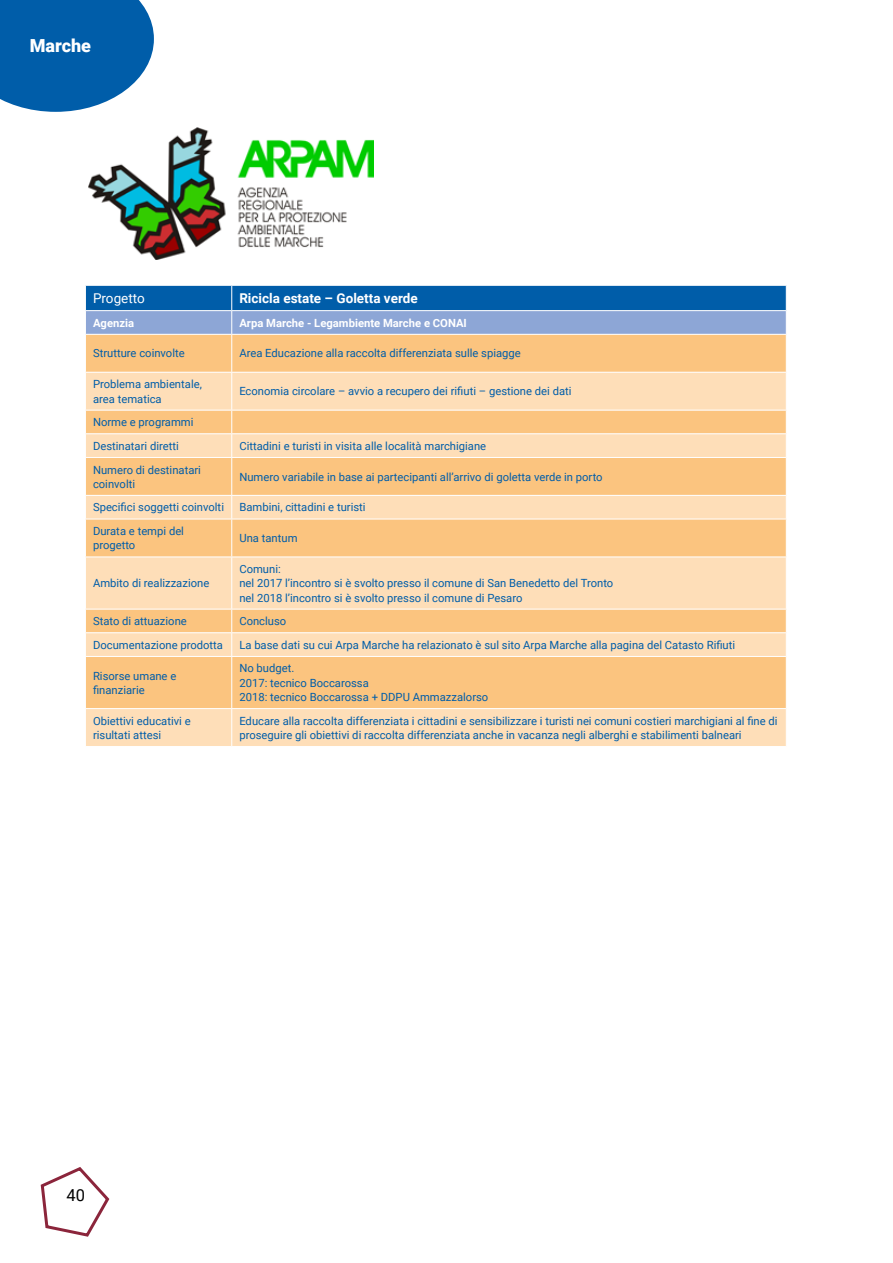
<style>
.page{position:relative;width:893px;height:1263px;background:#fff}
.page>*{position:absolute;margin:0;border:0;box-sizing:border-box;transform-origin:0 0}
.t1{font:900 18px "Roboto";color:#fff}
.t2{font:16.5px "Roboto";color:#000}
.t3{font:700 13.5px "Roboto";color:#fff}
.t4{font:13.5px "Roboto";color:#fff}
.t5{font:11.25px/14.2px "Roboto";color:#005da9}
.t6{font:700 11.25px "Roboto";color:#fff}
</style>
<div class="page">
<svg style="left:40px;top:1167px;width:70px;height:70px"></svg>
<div style="left:86px;top:335px;width:700px;height:37px;background:#fbc47f"></div>
<svg style="left:86px;top:373px;width:700px;height:373px;background:#fcd29e"></svg>
<svg style="left:85px;top:285px;width:702px;height:49px;background:#4d86c1"></svg>
<hr style="left:231px;top:335px;width:1px;height:37px;background:#fff">
<hr style="left:231px;top:458px;width:1px;height:37px;background:#fff">
<hr style="left:231px;top:519px;width:1px;height:38px;background:#fff">
<hr style="left:231px;top:657px;width:1px;height:51px;background:#fff">
<hr style="left:85px;top:410px;width:147px;height:1px;background:#fff">
<hr style="left:231px;top:373px;width:1px;height:37px;background:#fff">
<hr style="left:232px;top:410px;width:555px;height:1px;background:#fff">
<hr style="left:85px;top:433px;width:147px;height:1px;background:#fff">
<hr style="left:85px;top:457px;width:147px;height:1px;background:#fff">
<hr style="left:232px;top:433px;width:555px;height:1px;background:#fff">
<svg style="left:231px;top:410px;width:1px;height:47px"></svg>
<hr style="left:232px;top:457px;width:555px;height:1px;background:#fff">
<hr style="left:85px;top:495px;width:147px;height:1px;background:#fff">
<hr style="left:85px;top:519px;width:147px;height:1px;background:#fff">
<hr style="left:232px;top:495px;width:555px;height:1px;background:#fff">
<svg style="left:231px;top:496px;width:1px;height:23px"></svg>
<hr style="left:232px;top:519px;width:555px;height:1px;background:#fff">
<hr style="left:85px;top:557px;width:147px;height:1px;background:#fff">
<hr style="left:85px;top:609px;width:147px;height:1px;background:#fff">
<hr style="left:232px;top:557px;width:555px;height:1px;background:#fff">
<hr style="left:231px;top:557px;width:1px;height:52px;background:#fff">
<hr style="left:232px;top:609px;width:555px;height:1px;background:#fff">
<hr style="left:85px;top:632px;width:147px;height:1px;background:#fff">
<hr style="left:85px;top:656px;width:147px;height:1px;background:#fff">
<hr style="left:232px;top:632px;width:555px;height:1px;background:#fff">
<svg style="left:231px;top:609px;width:1px;height:47px"></svg>
<hr style="left:232px;top:656px;width:555px;height:1px;background:#fff">
<hr style="left:85px;top:708px;width:147px;height:1px;background:#fff">
<hr style="left:232px;top:708px;width:555px;height:1px;background:#fff">
<hr style="left:231px;top:709px;width:1px;height:37px;background:#fff">
<svg style="left:0;top:0;width:154px;height:112px;background:#1c6fb2"></svg>
<img style="left:88px;top:128px;width:285px;height:132px">
<h1 class="t1" style="left:30px;top:33px;width:63px">Marche</h1>
<p class="t4" style="left:93px;top:289px;width:53px">Progetto</p>
<p class="t3" style="left:239px;top:289px;width:180px">Ricicla estate – Goletta verde</p>
<p class="t6" style="left:93px;top:315px;width:43px">Agenzia</p>
<p class="t6" style="left:239px;top:315px;width:229px">Arpa Marche - Legambiente Marche e CONAI</p>
<p class="t5" style="left:93px;top:346px;width:93px">Strutture coinvolte</p>
<p class="t5" style="left:239px;top:346px;width:283px">Area Educazione alla raccolta differenziata sulle spiagge</p>
<p class="t5" style="left:93px;top:377px;width:110px">Problema ambientale, area tematica</p>
<p class="t5" style="left:239px;top:384px;width:334px">Economia circolare – avvio a recupero dei rifiuti – gestione dei dati</p>
<p class="t5" style="left:93px;top:410px;width:102px;line-height:23.7px">Norme e programmi<br>Destinatari diretti</p>
<p class="t5" style="left:239px;top:438px;width:248px">Cittadini e turisti in visita alle località marchigiane</p>
<p class="t5" style="left:93px;top:462px;width:109px">Numero di destinatari coinvolti</p>
<p class="t5" style="left:239px;top:469px;width:365px">Numero variabile in base ai partecipanti all’arrivo di goletta verde in porto</p>
<p class="t5" style="left:93px;top:500px;width:133px">Specifici soggetti coinvolti</p>
<p class="t5" style="left:239px;top:500px;width:128px">Bambini, cittadini e turisti</p>
<p class="t5" style="left:93px;top:523px;width:93px">Durata e tempi del progetto</p>
<p class="t5" style="left:239px;top:531px;width:60px">Una tantum</p>
<p class="t5" style="left:93px;top:576px;width:118px">Ambito di realizzazione</p>
<p class="t5" style="left:239px;top:561px;width:375px">Comuni:<br>nel 2017 l’incontro si è svolto presso il comune di San Benedetto del Tronto nel 2018 l’incontro si è svolto presso il comune di Pesaro</p>
<p class="t5" style="left:93px;top:614px;width:95px">Stato di attuazione</p>
<p class="t5" style="left:239px;top:614px;width:48px">Concluso</p>
<p class="t5" style="left:93px;top:637px;width:132px">Documentazione prodotta</p>
<p class="t5" style="left:239px;top:637px;width:497px">La base dati su cui Arpa Marche ha relazionato è sul sito Arpa Marche alla pagina del Catasto Rifiuti</p>
<p class="t5" style="left:93px;top:668px;width:85px">Risorse umane e finanziarie</p>
<p class="t5" style="left:239px;top:661px;width:250px">No budget.<br>2017: tecnico Boccarossa<br>2018: tecnico Boccarossa + DDPU Ammazzalorso</p>
<p class="t5" style="left:93px;top:713px;width:99px">Obiettivi educativi e risultati attesi</p>
<p class="t5" style="left:239px;top:713px;width:540px">Educare alla raccolta differenziata i cittadini e sensibilizzare i turisti nei comuni costieri marchigiani al fine di proseguire gli obiettivi di raccolta differenziata anche in vacanza negli alberghi e stabilimenti balneari</p>
<h2 class="t2" style="left:67px;top:1184px;width:20px">40</h2>
</div>
